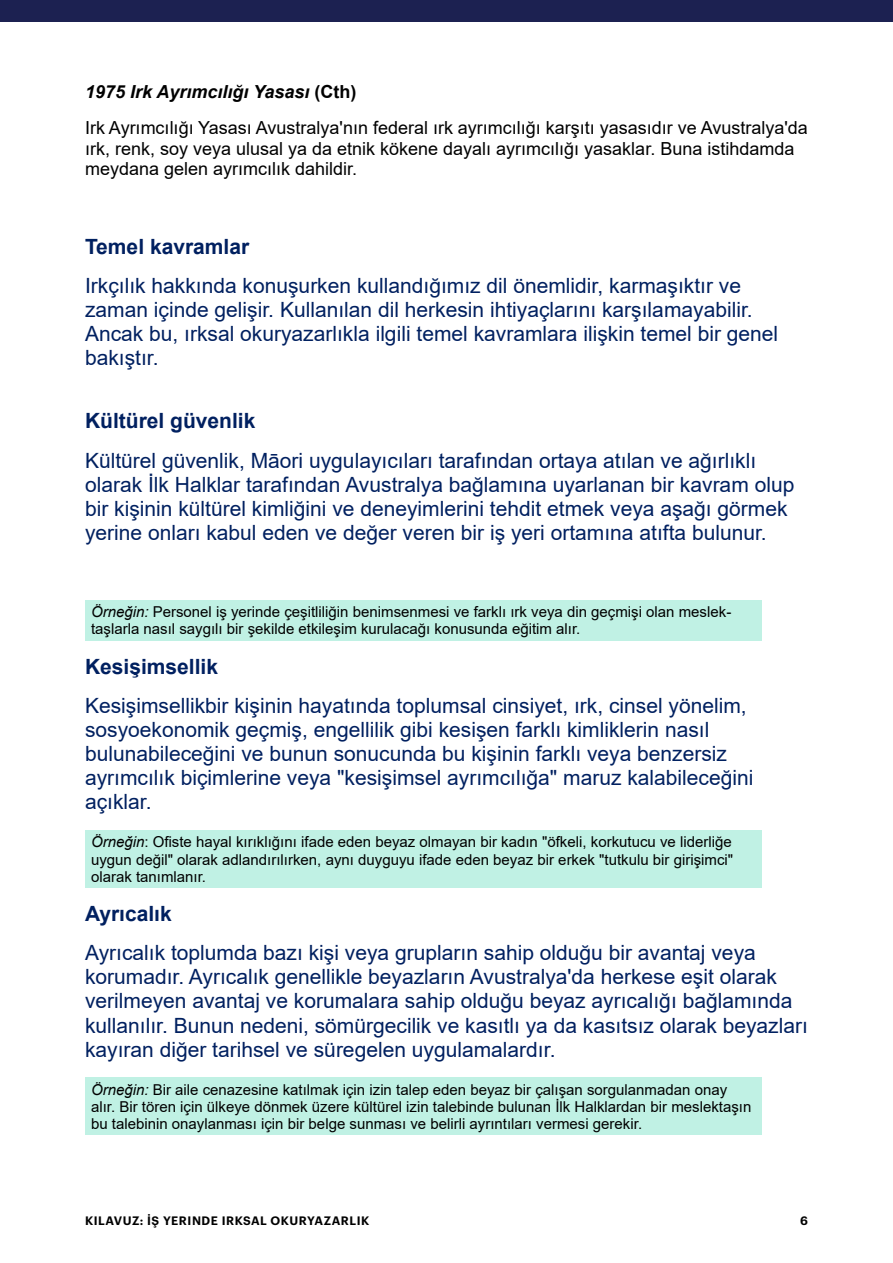
<style>
.page{position:relative;width:893px;height:1263px;background:#fff}
.page>*{position:absolute;margin:0;border:0;box-sizing:border-box;transform-origin:0 0}
.t1{font:21px/24.2px "Arial";color:#002060}
.t2{font:700 21px "Arial";color:#002060}
.t3{font:18px/35.7px "Arial";color:#000}
.t4{font:15px/17.2px "Arial";color:#000}
.t5{font:600 12px "Graphik";letter-spacing:.045em;color:#000}
.s1{font-weight:700;font-style:italic}
.s2{font-weight:700}
.s3{font-style:italic}
</style>
<div class="page">
<div style="left:0;top:0;width:893px;height:21px;background:#1c2151"></div>
<div style="left:85px;top:600px;width:676px;height:40px;background:#c0f1e4"></div>
<div style="left:85px;top:830px;width:676px;height:58px;background:#c0f1e4"></div>
<div style="left:85px;top:1078px;width:676px;height:57px;background:#c0f1e4"></div>
<p class="t3" style="left:85px;top:74px;width:724px"><span class="s1">1975 Irk Ayrımcılığı Yasası</span> <span class="s2">(Cth)<br></span>Irk Ayrımcılığı Yasası Avustralya'nın federal ırk ayrımcılığı karşıtı yasasıdır ve Avustralya'da</p>
<p class="t3" style="left:85px;top:138px;width:711px;line-height:20.7px">ırk, renk, soy veya ulusal ya da etnik kökene dayalı ayrımcılığı yasaklar. Buna istihdamda meydana gelen ayrımcılık dahildir.</p>
<p class="t2" style="left:85px;top:231px;width:166px">Temel kavramlar</p>
<p class="t1" style="left:85px;top:273px;width:695px">Irkçılık hakkında konuşurken kullandığımız dil önemlidir, karmaşıktır ve zaman içinde gelişir. Kullanılan dil herkesin ihtiyaçlarını karşılamayabilir.<br>Ancak bu, ırksal okuryazarlıkla ilgili temel kavramlara ilişkin temel bir genel bakıştır.</p>
<p class="t2" style="left:85px;top:406px;width:172px">Kültürel güvenlik</p>
<p class="t1" style="left:85px;top:448px;width:711px">Kültürel güvenlik, Māori uygulayıcıları tarafından ortaya atılan ve ağırlıklı olarak İlk Halklar tarafından Avustralya bağlamına uyarlanan bir kavram olup bir kişinin kültürel kimliğini ve deneyimlerini tehdit etmek veya aşağı görmek yerine onları kabul eden ve değer veren bir iş yeri ortamına atıfta bulunur.</p>
<p class="t4" style="left:91px;top:603px;width:642px"><span class="s3">Örneğin:</span> Personel iş yerinde çeşitliliğin benimsenmesi ve farklı ırk veya din geçmişi olan meslek&shy;taşlarla nasıl saygılı bir şekilde etkileşim kurulacağı konusunda eğitim alır.</p>
<p class="t2" style="left:85px;top:651px;width:135px">Kesişimsellik</p>
<p class="t1" style="left:85px;top:693px;width:670px">Kesişimsellikbir kişinin hayatında toplumsal cinsiyet, ırk, cinsel yönelim, sosyoekonomik geçmiş, engellilik gibi kesişen farklı kimliklerin nasıl bulunabileceğini ve bunun sonucunda bu kişinin farklı veya benzersiz ayrımcılık biçimlerine veya "kesişimsel ayrımcılığa" maruz kalabileceğini açıklar.</p>
<p class="t4" style="left:91px;top:833px;width:644px;text-align:justify"><span class="s3">Örneğin</span>: Ofiste hayal kırıklığını ifade eden beyaz olmayan bir kadın "öfkeli, korkutucu ve liderliğe uygun değil" olarak adlandırılırken, aynı duyguyu ifade eden beyaz bir erkek "tutkulu bir girişimci" olarak tanımlanır.</p>
<p class="t2" style="left:85px;top:899px;width:88px">Ayrıcalık</p>
<p class="t1" style="left:85px;top:940px;width:724px">Ayrıcalık toplumda bazı kişi veya grupların sahip olduğu bir avantaj veya korumadır. Ayrıcalık genellikle beyazların Avustralya'da herkese eşit olarak verilmeyen avantaj ve korumalara sahip olduğu beyaz ayrıcalığı bağlamında kullanılır. Bunun nedeni, sömürgecilik ve kasıtlı ya da kasıtsız olarak beyazları kayıran diğer tarihsel ve süregelen uygulamalardır.</p>
<p class="t4" style="left:91px;top:1081px;width:662px"><span class="s3">Örneğin:</span> Bir aile cenazesine katılmak için izin talep eden beyaz bir çalışan sorgulanmadan onay alır. Bir tören için ülkeye dönmek üzere kültürel izin talebinde bulunan İlk Halklardan bir meslektaşın bu talebinin onaylanması için bir belge sunması ve belirli ayrıntıları vermesi gerekir.</p>
<p class="t5" style="left:85px;top:1212px;width:286px">KILAVUZ: İŞ YERINDE IRKSAL OKURYAZARLIK</p>
<p class="t5" style="left:800px;top:1212px;width:9px">6</p>
</div>
